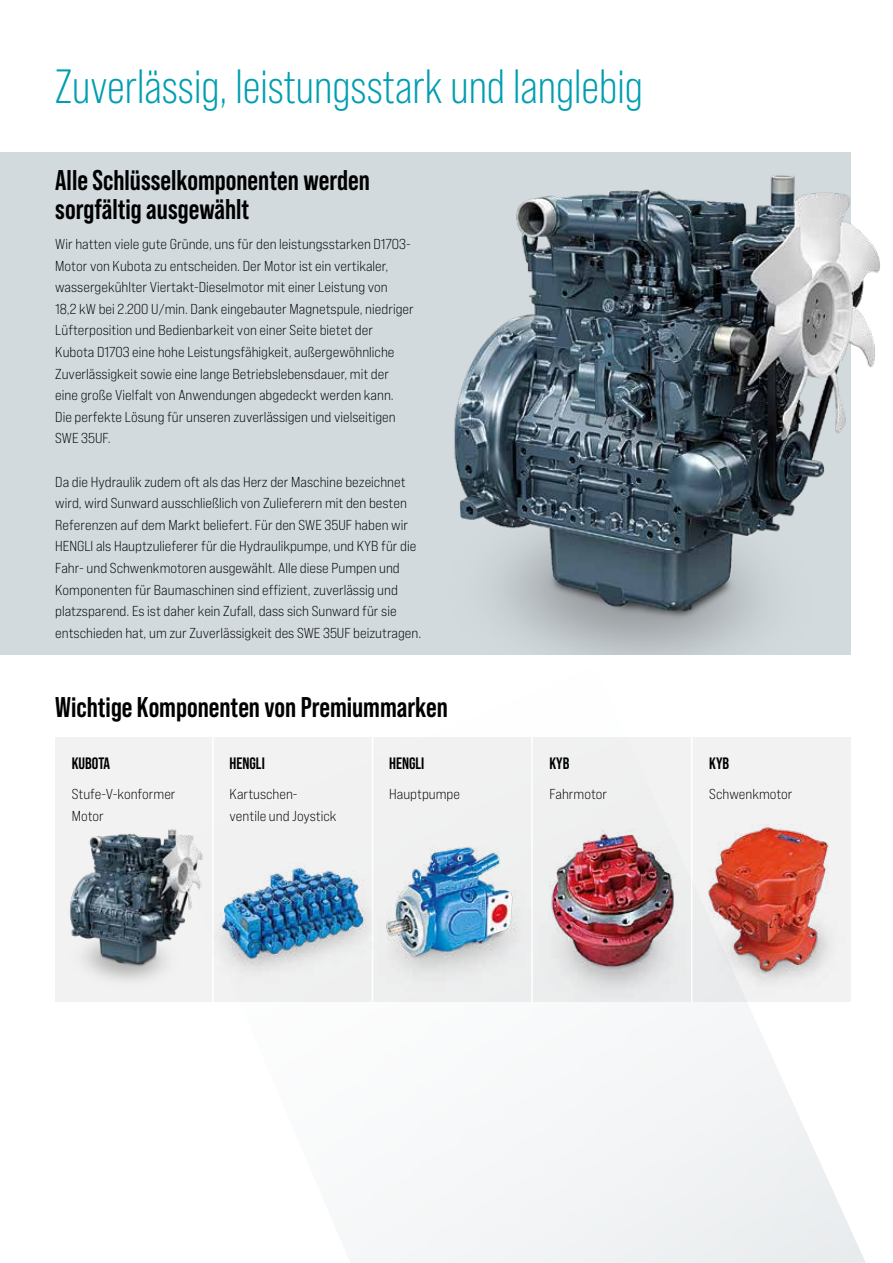
<style>
.page{position:relative;width:893px;height:1263px;background:#fff}
.page>*{position:absolute;margin:0;border:0;box-sizing:border-box;transform-origin:0 0}
.t1{font:48px "Bebas Neue Pro";color:#009eb0}
.t2{font:700 28.5px/28.5px "Bebas Neue Pro";color:#000}
.t3{font:700 16.5px "Bebas Neue Pro";color:#000}
.t4{font:14.4px/21.6px "Bebas Neue Pro Exp Bk";color:#000}
</style>
<div class="page">
<svg style="left:373px;top:737px;width:493px;height:526px"></svg>
<div style="left:0;top:152px;width:850px;height:503px;background:#d2dade"></div>
<img style="left:454px;top:152px;width:426px;height:503px">
<div style="left:55px;top:737px;width:795px;height:265px;background:#f2f2f2"></div>
<hr style="left:372px;top:733px;width:1px;height:269px;background:#fff">
<hr style="left:531px;top:733px;width:2px;height:269px;background:#fff">
<hr style="left:691px;top:733px;width:1px;height:269px;background:#fff">
<hr style="left:212px;top:733px;width:2px;height:269px;background:#fff">
<img style="left:386px;top:847px;width:131px;height:130px">
<img style="left:549px;top:829px;width:129px;height:169px">
<img style="left:219px;top:865px;width:149px;height:106px">
<img style="left:708px;top:824px;width:121px;height:158px">
<img style="left:70px;top:829px;width:133px;height:152px">
<h1 class="t1" style="left:55px;top:60px;width:589px">Zuverlässig, leistungsstark und langlebig</h1>
<h2 class="t2" style="left:55px;top:166px;width:316px">Alle Schlüsselkomponenten werden sorgfältig ausgewählt</h2>
<p class="t4" style="left:55px;top:233px;width:360px">Wir hatten viele gute Gründe, uns für den leistungsstarken D1703- Motor von Kubota zu entscheiden. Der Motor ist ein vertikaler, wassergekühlter Viertakt-Dieselmotor mit einer Leistung von<br>18,2 kW bei 2.200 U/min. Dank eingebauter Magnetspule, niedriger Lüfterposition und Bedienbarkeit von einer Seite bietet der Kubota D1703 eine hohe Leistungsfähigkeit, außergewöhnliche Zuverlässigkeit sowie eine lange Betriebslebensdauer, mit der eine große Vielfalt von Anwendungen abgedeckt werden kann.<br>Die perfekte Lösung für unseren zuverlässigen und vielseitigen SWE 35UF.</p>
<p class="t4" style="left:55px;top:470px;width:368px">Da die Hydraulik zudem oft als das Herz der Maschine bezeichnet wird, wird Sunward ausschließlich von Zulieferern mit den besten Referenzen auf dem Markt beliefert. Für den SWE 35UF haben wir HENGLI als Hauptzulieferer für die Hydraulikpumpe, und KYB für die Fahr- und Schwenkmotoren ausgewählt. Alle diese Pumpen und Komponenten für Baumaschinen sind effizient, zuverlässig und platzsparend. Es ist daher kein Zufall, dass sich Sunward für sie entschieden hat, um zur Zuverlässigkeit des SWE 35UF beizutragen.</p>
<h2 class="t2" style="left:55px;top:693px;width:394px">Wichtige Komponenten von Premiummarken</h2>
<p class="t3" style="left:389px;top:754px;width:37px">HENGLI</p>
<p class="t4" style="left:389px;top:783px;width:72px">Hauptpumpe</p>
<p class="t3" style="left:230px;top:754px;width:37px">HENGLI</p>
<p class="t4" style="left:230px;top:783px;width:108px">Kartuschen&shy;ventile und Joystick</p>
<p class="t3" style="left:72px;top:754px;width:40px">KUBOTA</p>
<p class="t4" style="left:72px;top:783px;width:105px">Stufe-V-konformer<br>Motor</p>
<p class="t3" style="left:549px;top:754px;width:21px">KYB</p>
<p class="t4" style="left:549px;top:783px;width:59px">Fahrmotor</p>
<p class="t3" style="left:709px;top:754px;width:21px">KYB</p>
<p class="t4" style="left:709px;top:783px;width:85px">Schwenkmotor</p>
</div>
